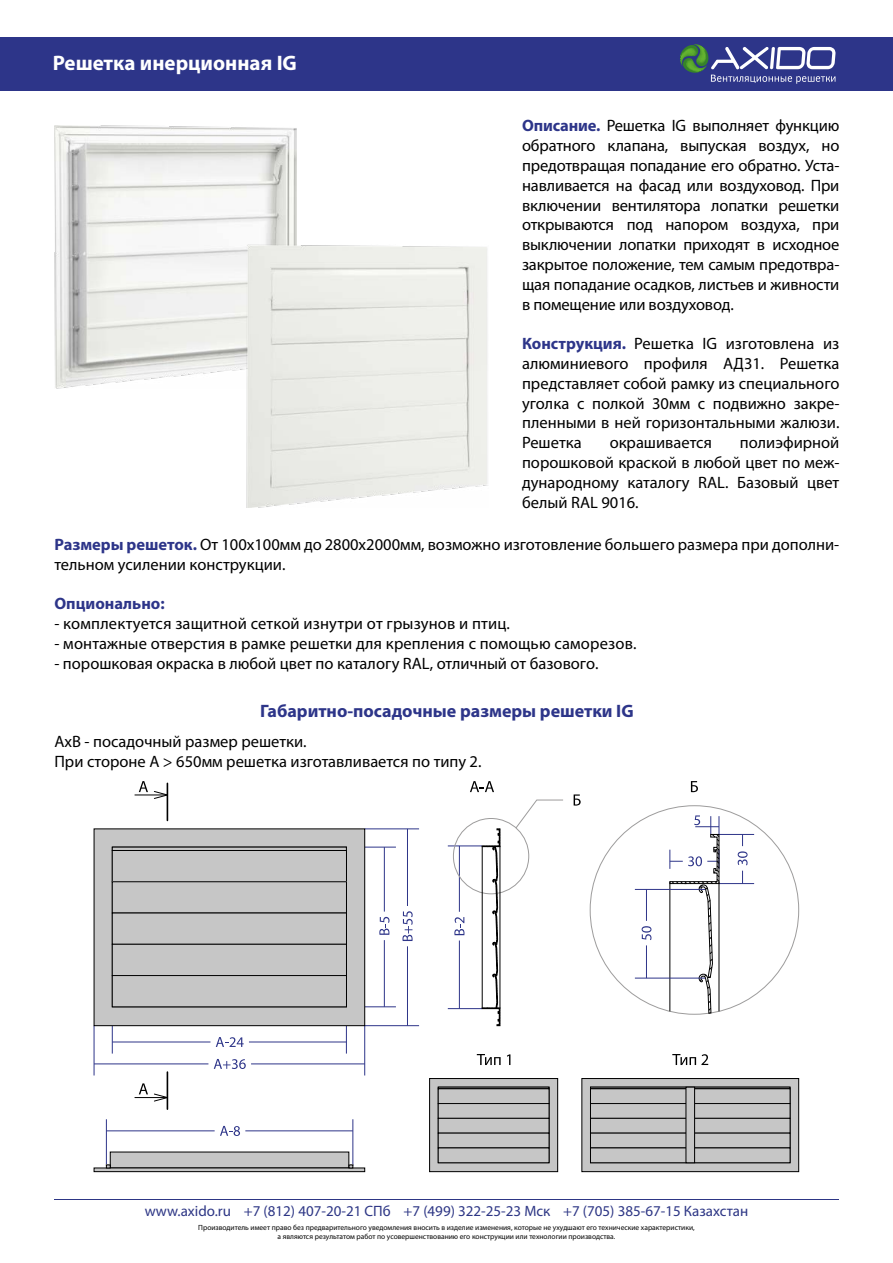
<style>
.page{position:relative;width:893px;height:1263px;background:#fff}
.page>*{position:absolute;margin:0;border:0;box-sizing:border-box;transform-origin:0 0}
.t1{font:700 21px "Myriad Pro";color:#fff}
.t2{font:700 18px "Myriad Pro";color:#2d3589}
.t3{font:16.5px/19.8px "Myriad Pro";color:#000;text-align:justify}
.t4{font:700 16.5px "Myriad Pro";color:#2d3589}
.t5{font:15px "Myriad Pro";color:#2d3685}
.t6{font:7.5px/9px "Myriad Pro";color:#000;text-align:center}
.s1{font-weight:700;color:#2d3589}
</style>
<div class="page">
<div style="left:0;top:37px;width:893px;height:53px;background:#2d3589"></div>
<hr style="left:54px;top:1199px;width:785px;height:1px;background:#2d3685">
<svg style="left:680px;top:44px;width:155px;height:40px"></svg>
<img style="left:55px;top:125px;width:242px;height:264px">
<img style="left:247px;top:244px;width:241px;height:263px">
<div style="left:110px;top:1152px;width:239px;height:16px;background:#c6c6c6"></div>
<div style="left:110px;top:1152px;width:239px;height:16px;border:1px solid #000"></div>
<div style="left:94px;top:1168px;width:271px;height:4px;border:1px solid #000"></div>
<hr style="left:364px;top:1026px;width:1px;height:49px;background:#2e3589">
<hr style="left:94px;top:1026px;width:1px;height:49px;background:#2e3589">
<hr style="left:251px;top:1064px;width:114px;height:1px;background:#2e3589">
<hr style="left:94px;top:1064px;width:114px;height:1px;background:#2e3589">
<svg style="left:214px;top:1059px;width:32px;height:10px"></svg>
<svg style="left:346px;top:1026px;width:1px;height:27px"></svg>
<svg style="left:112px;top:1026px;width:1px;height:27px"></svg>
<hr style="left:249px;top:1042px;width:97px;height:1px;background:#2e3589">
<hr style="left:112px;top:1042px;width:98px;height:1px;background:#2e3589">
<svg style="left:216px;top:1037px;width:28px;height:10px"></svg>
<hr style="left:167px;top:783px;width:1px;height:37px;background:#000">
<hr style="left:135px;top:794px;width:32px;height:1px;background:#000">
<svg style="left:139px;top:781px;width:30px;height:19px"></svg>
<hr style="left:167px;top:1072px;width:1px;height:37px;background:#000">
<hr style="left:135px;top:1097px;width:32px;height:1px;background:#000">
<svg style="left:139px;top:1083px;width:30px;height:19px"></svg>
<hr style="left:365px;top:1025px;width:54px;height:1px;background:#2e3589">
<hr style="left:365px;top:829px;width:54px;height:1px;background:#2e3589">
<hr style="left:407px;top:946px;width:1px;height:80px;background:#2e3589">
<hr style="left:407px;top:829px;width:1px;height:77px;background:#2e3589">
<svg style="left:402px;top:911px;width:11px;height:30px"></svg>
<hr style="left:365px;top:1006px;width:31px;height:1px;background:#2e3589">
<hr style="left:365px;top:847px;width:31px;height:1px;background:#2e3589">
<hr style="left:384px;top:940px;width:1px;height:67px;background:#2e3589">
<hr style="left:384px;top:847px;width:1px;height:64px;background:#2e3589">
<svg style="left:379px;top:917px;width:10px;height:18px"></svg>
<hr style="left:353px;top:1119px;width:1px;height:47px;background:#2e3589">
<hr style="left:106px;top:1119px;width:1px;height:47px;background:#2e3589">
<hr style="left:245px;top:1130px;width:108px;height:1px;background:#2e3589">
<hr style="left:106px;top:1130px;width:109px;height:1px;background:#2e3589">
<svg style="left:220px;top:1126px;width:20px;height:10px"></svg>
<hr style="left:448px;top:1008px;width:34px;height:1px;background:#2e3589">
<hr style="left:448px;top:846px;width:34px;height:1px;background:#2e3589">
<hr style="left:459px;top:940px;width:1px;height:68px;background:#2e3589">
<hr style="left:459px;top:846px;width:1px;height:66px;background:#2e3589">
<svg style="left:454px;top:917px;width:10px;height:18px"></svg>
<svg style="left:470px;top:781px;width:24px;height:11px"></svg>
<svg style="left:515px;top:799px;width:48px;height:29px"></svg>
<svg style="left:574px;top:794px;width:7px;height:11px"></svg>
<hr style="left:719px;top:883px;width:35px;height:1px;background:#2e3589">
<hr style="left:719px;top:834px;width:35px;height:1px;background:#2e3589">
<svg style="left:742px;top:871px;width:1px;height:12px"></svg>
<svg style="left:738px;top:835px;width:10px;height:30px"></svg>
<div style="left:94px;top:829px;width:271px;height:197px;background:#c6c6c6"></div>
<div style="left:94px;top:829px;width:271px;height:197px;border:1px solid #000"></div>
<div style="left:112px;top:850px;width:235px;height:32px;border:1px solid #000"></div>
<div style="left:112px;top:881px;width:235px;height:32px;border:1px solid #000"></div>
<div style="left:112px;top:944px;width:235px;height:32px;border:1px solid #000"></div>
<div style="left:112px;top:975px;width:235px;height:32px;border:1px solid #000"></div>
<svg style="left:482px;top:828px;width:19px;height:198px"></svg>
<svg style="left:669px;top:815px;width:51px;height:199px"></svg>
<svg style="left:106px;top:1165px;width:4px;height:3px"></svg>
<svg style="left:349px;top:1165px;width:4px;height:3px"></svg>
<svg style="left:691px;top:781px;width:7px;height:11px"></svg>
<hr style="left:635px;top:889px;width:70px;height:1px;background:#2e3589">
<hr style="left:635px;top:978px;width:70px;height:1px;background:#2e3589">
<hr style="left:646px;top:889px;width:1px;height:32px;background:#2e3589">
<hr style="left:646px;top:945px;width:1px;height:33px;background:#2e3589">
<svg style="left:642px;top:926px;width:9px;height:14px"></svg>
<div style="left:430px;top:1078px;width:128px;height:94px;background:#c6c6c6"></div>
<div style="left:429px;top:1078px;width:129px;height:94px;border:1px solid #000"></div>
<div style="left:438px;top:1088px;width:111px;height:16px;border:1px solid #000"></div>
<div style="left:438px;top:1103px;width:111px;height:15px;border:1px solid #000"></div>
<div style="left:438px;top:1118px;width:111px;height:15px;border:1px solid #000"></div>
<div style="left:438px;top:1133px;width:111px;height:15px;border:1px solid #000"></div>
<div style="left:438px;top:1148px;width:111px;height:15px;border:1px solid #000"></div>
<div style="left:582px;top:1078px;width:217px;height:94px;background:#c6c6c6"></div>
<div style="left:582px;top:1078px;width:217px;height:94px;border:1px solid #000"></div>
<div style="left:590px;top:1088px;width:200px;height:16px;border:1px solid #000"></div>
<div style="left:590px;top:1103px;width:200px;height:15px;border:1px solid #000"></div>
<div style="left:590px;top:1118px;width:200px;height:15px;border:1px solid #000"></div>
<div style="left:590px;top:1133px;width:200px;height:15px;border:1px solid #000"></div>
<div style="left:590px;top:1148px;width:200px;height:15px;border:1px solid #000"></div>
<div style="left:686px;top:1087px;width:9px;height:76px;background:#c6c6c6"></div>
<div style="left:686px;top:1087px;width:9px;height:76px;border:1px solid #000"></div>
<svg style="left:477px;top:1054px;width:24px;height:11px"></svg>
<svg style="left:507px;top:1054px;width:3px;height:11px"></svg>
<svg style="left:672px;top:1054px;width:36px;height:11px"></svg>
<p class="t1" style="left:53px;top:49px;width:246px">Решетка инерционная IG</p>
<p class="t3" style="left:522px;top:116px;width:319px"><span class="s1">Описание.</span> Решетка IG выполняет функцию обратного клапана, выпуская воздух, но предотвращая попадание его обратно. Уста&shy;навливается на фасад или воздуховод. При включении вентилятора лопатки решетки открываются под напором воздуха, при выключении лопатки приходят в исходное закрытое положение, тем самым предотвра&shy;щая попадание осадков, листьев и живности в помещение или воздуховод.</p>
<p class="t3" style="left:522px;top:334px;width:319px"><span class="s1">Конструкция.</span> Решетка IG изготовлена из алюминиевого профиля АД31. Решетка представляет собой рамку из специального уголка с полкой 30мм с подвижно закре&shy;пленными в ней горизонтальными жалюзи.<br>Решетка</p>
<p class="t3" style="left:522px;top:433px;width:319px;text-indent:218px">полиэфирной порошковой краской в любой цвет по меж&shy;дународному каталогу RAL. Базовый цвет белый RAL 9016.</p>
<p class="t3" style="left:610px;top:433px;width:104px">окрашивается</p>
<p class="t3" style="left:54px;top:534px;width:786px"><span class="s1">Размеры решеток.</span> От 100х100мм до 2800х2000мм, возможно изготовление большего размера при дополни&shy;тельном усилении конструкции.</p>
<p class="t4" style="left:54px;top:593px;width:112px">Опционально:</p>
<p class="t3" style="left:54px;top:613px;width:457px">- комплектуется защитной сеткой изнутри от грызунов и птиц.</p>
<p class="t3" style="left:54px;top:633px;width:584px">- монтажные отверстия в рамке решетки для крепления с помощью саморезов.</p>
<p class="t3" style="left:54px;top:653px;width:545px">- порошковая окраска в любой цвет по каталогу RAL, отличный от базового.</p>
<p class="t2" style="left:260px;top:699px;width:375px">Габаритно-посадочные размеры решетки IG</p>
<p class="t3" style="left:54px;top:731px;width:429px">АхВ - посадочный размер решетки.<br>При стороне А &gt; 650мм решетка изготавливается по типу 2.</p>
<p class="t5" style="left:145px;top:1202px;width:605px">www.axido.ru +7 (812) 407-20-21 СПб +7 (499) 322-25-23 Мск +7 (705) 385-67-15 Казахстан</p>
<p class="t6" style="left:198px;top:1223px;width:498px">Производитель имеет право без предварительного уведомления вносить в изделие изменения, которые не ухудшают его технические характеристики, а являются результатом работ по усовершенствованию его конструкции или технологии производства.</p>
</div>
